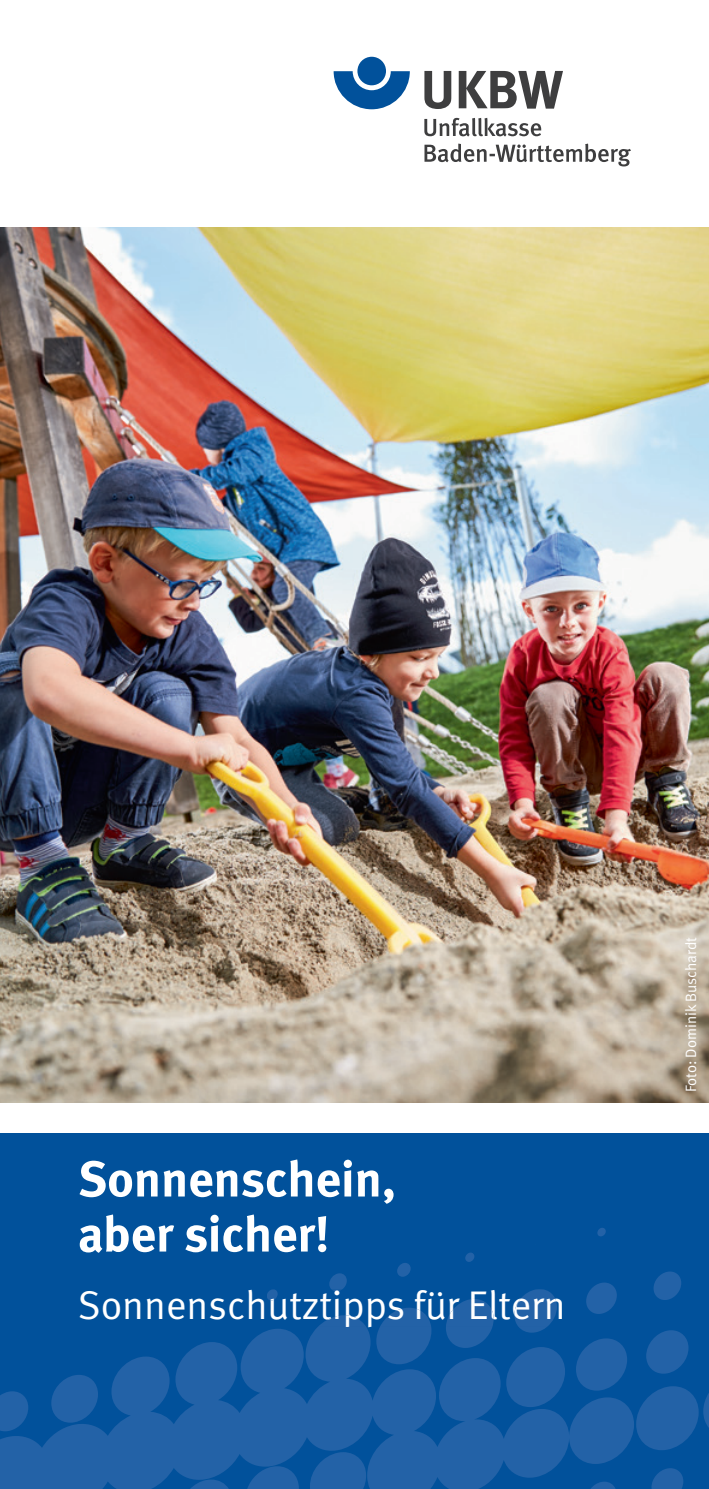
<style>
.page{position:relative;width:709px;height:1489px;background:#fff}
.page>*{position:absolute;margin:0;border:0;box-sizing:border-box;transform-origin:0 0}
.t1{font:700 50px/55px "DGUV Meta";color:#fff}
.t2{font:40px "DGUV Meta";color:#fff}
.t3{font:15px "DGUV Meta";color:#fff}
</style>
<div class="page">
<div style="left:0;top:1133px;width:709px;height:355px;background:#01519b"></div>
<img style="left:0;top:227px;width:709px;height:875px">
<svg style="left:651px;top:1468px;width:32px;height:20px"></svg>
<svg style="left:636px;top:1386px;width:73px;height:63px"></svg>
<svg style="left:0;top:1326px;width:634px;height:162px;fill:#2362a7"></svg>
<svg style="left:319px;top:1315px;width:46px;height:11px"></svg>
<svg style="left:310px;top:1451px;width:56px;height:37px"></svg>
<svg style="left:247px;top:1465px;width:52px;height:23px"></svg>
<svg style="left:190px;top:1479px;width:39px;height:9px"></svg>
<svg style="left:646px;top:1330px;width:42px;height:43px"></svg>
<svg style="left:576px;top:1338px;width:51px;height:52px"></svg>
<svg style="left:506px;top:1346px;width:59px;height:60px"></svg>
<svg style="left:653px;top:1271px;width:28px;height:28px"></svg>
<svg style="left:586px;top:1282px;width:31px;height:31px"></svg>
<svg style="left:514px;top:1289px;width:43px;height:43px"></svg>
<svg style="left:446px;top:1299px;width:47px;height:48px"></svg>
<svg style="left:376px;top:1308px;width:55px;height:56px"></svg>
<svg style="left:51px;top:1374px;width:47px;height:48px"></svg>
<svg style="left:0;top:1391px;width:28px;height:40px"></svg>
<svg style="left:597px;top:1228px;width:8px;height:8px"></svg>
<svg style="left:465px;top:1252px;width:9px;height:9px"></svg>
<svg style="left:397px;top:1263px;width:13px;height:13px"></svg>
<svg style="left:329px;top:1273px;width:18px;height:18px"></svg>
<svg style="left:267px;top:1289px;width:11px;height:11px"></svg>
<div style="left:357px;top:57px;width:29px;height:28px;background:#01519b;border-radius:50%"></div>
<svg style="left:333px;top:71px;width:77px;height:38px"></svg>
<svg style="left:424px;top:144px;width:207px;height:22px"></svg>
<svg style="left:424px;top:118px;width:117px;height:18px"></svg>
<svg style="left:424px;top:71px;width:139px;height:38px"></svg>
<p class="t1" style="left:78px;top:1152px;width:319px">Sonnenschein, aber sicher!</p>
<p class="t2" style="left:78px;top:1281px;width:489px">Sonnenschutztipps für Eltern</p>
<p class="t3" style="left:682px;top:1092px;width:157px;rotate:-90deg">Foto: Dominik Buschardt</p>
</div>
